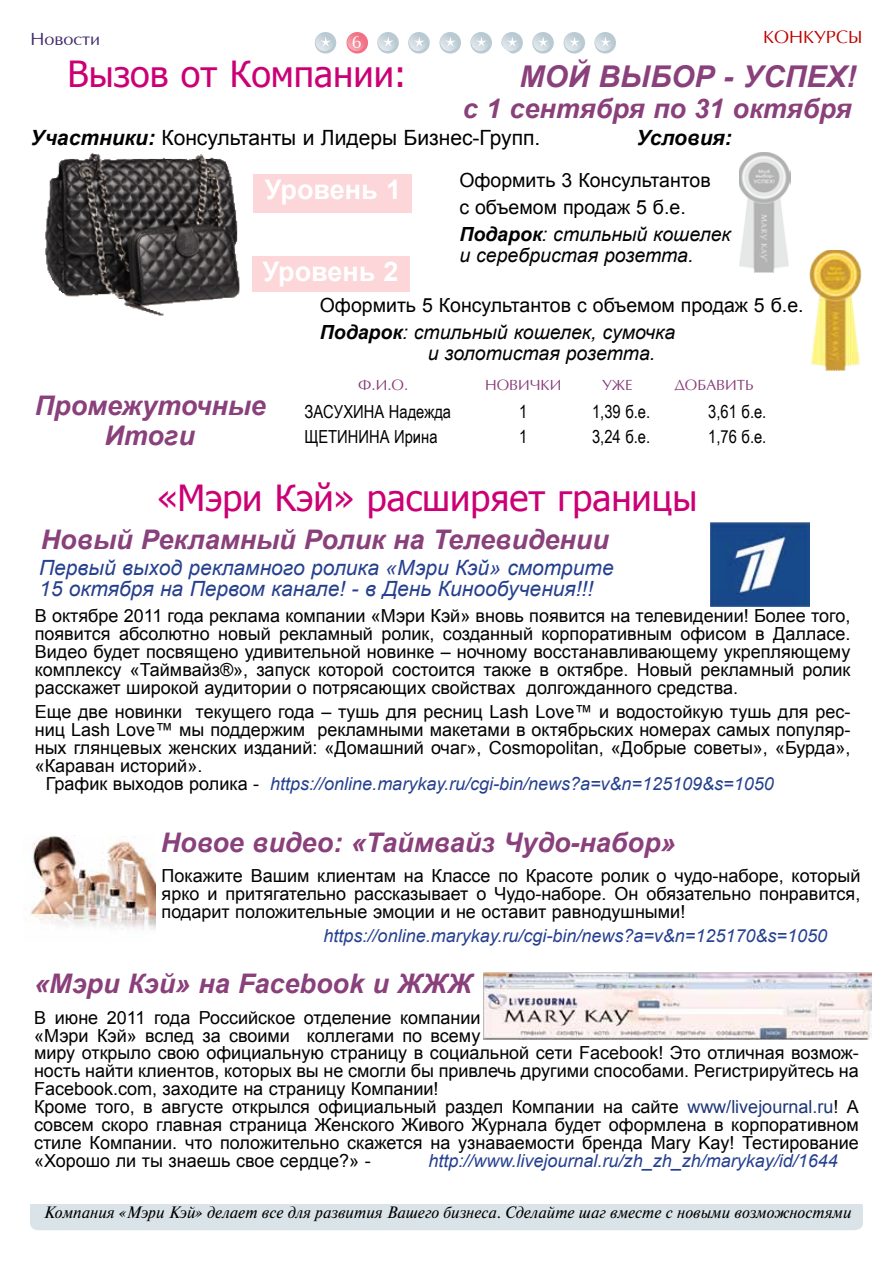
<style>
.page{position:relative;width:893px;height:1263px;background:#fff}
.page>*{position:absolute;margin:0;border:0;box-sizing:border-box;transform-origin:0 0}
.t1{font:36px "Tahoma";color:#cb0075}
.t2{font:italic 700 30px "Arial";color:#89407b}
.t3{font:italic 700 27px/30px "Arial";color:#89407b;text-align:center}
.t4{font:700 27px "Arial";color:#fff}
.t5{font:italic 21px/21px "Arial";color:#25408f}
.t6{font:21px "Arial";color:#000}
.t7{font:italic 700 21px "Arial";color:#000}
.t8{font:19.5px/27px "Arial";color:#000}
.t9{font:italic 19.5px "Arial";color:#000}
.t10{font:18px/17.9px "Arial";color:#000;text-align:justify}
.t11{font:italic 18px "Arial";color:#25408f}
.t12{font:18px "Arial Narrow";color:#000}
.t13{font:18px "AG Opt Cyrillic Normal";color:#bf0000}
.t14{font:18px "AG Opt Cyrillic Normal";color:#412a6b}
.t15{font:18px "AG Opt Cyrillic Normal";color:#fff}
.t16{font:italic 16.5px "Newton C";color:#000}
.t17{font:15px "AG Opt Cyrillic Normal";color:#89407b}
.s1{font-weight:700;font-style:italic}
.s2{font-style:italic}
.s3{font-style:normal;color:#000}
.s4{color:#1d3678}
</style>
<div class="page">
<svg style="left:346px;top:32px;width:22px;height:22px"></svg>
<svg style="left:347px;top:33px;width:18px;height:18px"></svg>
<svg style="left:377px;top:32px;width:22px;height:22px"></svg>
<svg style="left:378px;top:33px;width:18px;height:18px"></svg>
<svg style="left:383px;top:37px;width:11px;height:10px"></svg>
<svg style="left:501px;top:32px;width:22px;height:22px"></svg>
<svg style="left:502px;top:33px;width:18px;height:18px"></svg>
<svg style="left:507px;top:37px;width:11px;height:10px"></svg>
<svg style="left:439px;top:32px;width:22px;height:22px"></svg>
<svg style="left:440px;top:33px;width:18px;height:18px"></svg>
<svg style="left:445px;top:37px;width:11px;height:10px"></svg>
<div style="left:564px;top:32px;width:21px;height:22px;background:#bacad3;border-radius:50%"></div>
<svg style="left:564px;top:33px;width:18px;height:18px"></svg>
<svg style="left:569px;top:37px;width:11px;height:10px"></svg>
<svg style="left:408px;top:32px;width:22px;height:22px"></svg>
<svg style="left:409px;top:33px;width:18px;height:18px"></svg>
<svg style="left:414px;top:37px;width:11px;height:10px"></svg>
<svg style="left:532px;top:32px;width:22px;height:22px"></svg>
<svg style="left:533px;top:33px;width:18px;height:18px"></svg>
<svg style="left:538px;top:37px;width:11px;height:10px"></svg>
<svg style="left:470px;top:32px;width:22px;height:22px"></svg>
<svg style="left:471px;top:33px;width:18px;height:18px"></svg>
<svg style="left:476px;top:37px;width:11px;height:10px"></svg>
<svg style="left:594px;top:32px;width:22px;height:22px"></svg>
<svg style="left:595px;top:33px;width:18px;height:18px"></svg>
<svg style="left:600px;top:37px;width:11px;height:10px"></svg>
<div style="left:315px;top:32px;width:21px;height:22px;background:#bacad3;border-radius:50%"></div>
<svg style="left:315px;top:33px;width:18px;height:18px"></svg>
<svg style="left:320px;top:37px;width:11px;height:10px"></svg>
<div style="left:254px;top:175px;width:158px;height:38px;background:#fcd6d8"></div>
<div style="left:252px;top:257px;width:157px;height:35px;background:#fcd6d8"></div>
<img style="left:739px;top:153px;width:51px;height:120px">
<img style="left:45px;top:153px;width:213px;height:163px">
<div style="left:30px;top:1204px;width:833px;height:26px;background:#dae3e8"></div>
<img style="left:809px;top:250px;width:53px;height:120px">
<img style="left:484px;top:972px;width:388px;height:68px">
<img style="left:24px;top:835px;width:132px;height:95px">
<img style="left:710px;top:523px;width:100px;height:83px">
<p class="t14" style="left:31px;top:30px;width:71px">Новости</p>
<p class="t15" style="left:352px;top:32px;width:12px">6</p>
<p class="t13" style="left:763px;top:28px;width:98px">КОНКУРСЫ</p>
<h2 class="t2" style="left:519px;top:56px;width:338px">Мой выбор - Успех!</h2>
<h3 class="t3" style="left:463px;top:94px;width:390px">с 1 сентября по 31 октября</h3>
<p class="t6" style="left:31px;top:124px;width:511px"><span class="s1">Участники:</span> Консультанты и Лидеры Бизнес-Групп.</p>
<p class="t7" style="left:636px;top:123px;width:97px">Условия:</p>
<h3 class="t4" style="left:265px;top:171px;width:138px">Уровень 1</h3>
<h1 class="t1" style="left:68px;top:50px;width:341px">Вызов от Компании:</h1>
<p class="t8" style="left:459px;top:167px;width:273px">Оформить 3 Консультантов<br>с объемом продаж 5 б.е.<br><span class="s1">Подарок</span><span class="s2">: стильный кошелек</span></p>
<p class="t9" style="left:459px;top:243px;width:236px">и серебристая розетта.</p>
<p class="t8" style="left:320px;top:291px;width:485px">Оформить 5 Консультантов с объемом продаж 5 б.е.<br><span class="s1">Подарок</span><span class="s2">: стильный кошелек, сумочка</span></p>
<p class="t9" style="left:428px;top:340px;width:229px">и золотистая розетта.</p>
<h3 class="t4" style="left:262px;top:253px;width:138px">Уровень 2</h3>
<p class="t17" style="left:358px;top:377px;width:52px">Ф.И.О.</p>
<p class="t17" style="left:485px;top:377px;width:24px">Новички</p>
<p class="t17" style="left:602px;top:377px;width:32px">УЖЕ</p>
<p class="t17" style="left:675px;top:377px;width:21px">добавит</p>
<p class="t17" style="left:745px;top:377px;width:10px">ь</p>
<p class="t12" style="left:305px;top:398px;width:148px">Засухин а Надежда</p>
<p class="t12" style="left:519px;top:398px;width:10px">1</p>
<p class="t12" style="left:592px;top:398px;width:60px">1,39 б.е.</p>
<p class="t12" style="left:708px;top:398px;width:60px">3,61 б.е.</p>
<p class="t12" style="left:305px;top:423px;width:44px">Щетинин</p>
<p class="t12" style="left:380px;top:423px;width:59px">а Ирина</p>
<p class="t12" style="left:519px;top:423px;width:10px">1</p>
<p class="t12" style="left:592px;top:423px;width:60px">3,24 б.е.</p>
<p class="t12" style="left:708px;top:423px;width:60px">1,76 б.е.</p>
<h3 class="t3" style="left:35px;top:391px;width:233px">Промежуточные<br>Итоги</h3>
<h1 class="t1" style="left:157px;top:473px;width:542px">«Мэри Кэй» расширяет границы</h1>
<h3 class="t3" style="left:41px;top:525px;width:570px">Новый Рекламный Ролик на Телевидении</h3>
<p class="t5" style="left:39px;top:557px;width:576px">Первый выход рекламного ролика «Мэри Кэй» смотрите<br>15 октября на Первом канале! - в День Кинообучения!!!</p>
<p class="t10" style="left:35px;top:607px;width:817px">В октябре 2011 года реклама компании «Мэри Кэй» вновь появится на телевидении! Более того, появится абсолютно новый рекламный ролик, созданный корпоративным офисом в Далласе.<br>Видео будет посвящено удивительной новинке – ночному восстанавливающему укрепляющему комплексу «Таймвайз®», запуск которой состоится также в октябре. Новый рекламный ролик расскажет широкой аудитории о потрясающих свойствах долгожданного средства.</p>
<p class="t10" style="left:35px;top:703px;width:817px">Еще две новинки текущего года – тушь для ресниц Lash Love™ и водостойкую тушь для рес-</p>
<p class="t10" style="left:35px;top:721px;width:817px">ниц Lash Love™ мы поддержим рекламными макетами в октябрьских номерах самых популяр-</p>
<p class="t10" style="left:35px;top:739px;width:817px">ных глянцевых женских изданий: «Домашний очаг», Cosmopolitan, «Добрые советы», «Бурда»,</p>
<p class="t10" style="left:35px;top:757px;width:169px">«Караван историй».</p>
<p class="t11" style="left:46px;top:772px;width:729px"><span class="s3">График выходов ролика -</span> https://online.marykay.ru/cgi-bin/news?a=v&amp;n=125109&amp;s=1050</p>
<h3 class="t3" style="left:161px;top:828px;width:516px">Новое видео: «Таймвайз Чудо-набор»</h3>
<p class="t10" style="left:162px;top:866px;width:700px">Покажите Вашим клиентам на Классе по Красоте ролик о чудо-наборе, который ярко и притягательно рассказывает о Чудо-наборе. Он обязательно понравится, подарит положительные эмоции и не оставит равнодушными!</p>
<p class="t11" style="left:324px;top:923px;width:505px">https://online.marykay.ru/cgi-bin/news?a=v&amp;n=125170&amp;s=1050</p>
<h3 class="t3" style="left:34px;top:969px;width:439px">«Мэри Кэй» на Facebook и ЖЖЖ</h3>
<p class="t10" style="left:34px;top:1009px;width:826px;text-align:left">В июне 2011 года Российское отделение компании<br>«Мэри Кэй» вслед за своими коллегами по всему<br>миру открыло свою официальную страницу в социальной сети Facebook! Это отличная возмож&shy;ность найти клиентов, которых вы не смогли бы привлечь другими способами. Регистрируйтесь на Facebook.com, заходите на страницу Компании!<br>Кроме того, в августе открылся официальный раздел Компании на сайте <span class="s4">www/livejournal.ru</span>! А совсем скоро главная страница Женского Живого Журнала будет оформлена в корпоративном стиле Компании. что положительно скажется на узнаваемости бренда Mary Kay! Тестирование «Хорошо ли ты знаешь свое сердце?» -</p>
<p class="t11" style="left:429px;top:1149px;width:411px">http://www.livejournal.ru/zh_zh_zh/marykay/id/1644</p>
<p class="t16" style="left:44px;top:1203px;width:809px">Компания «Мэри Кэй» делает все для развития Вашего бизнеса. Сделайте шаг вместе с новыми возможностями</p>
</div>
